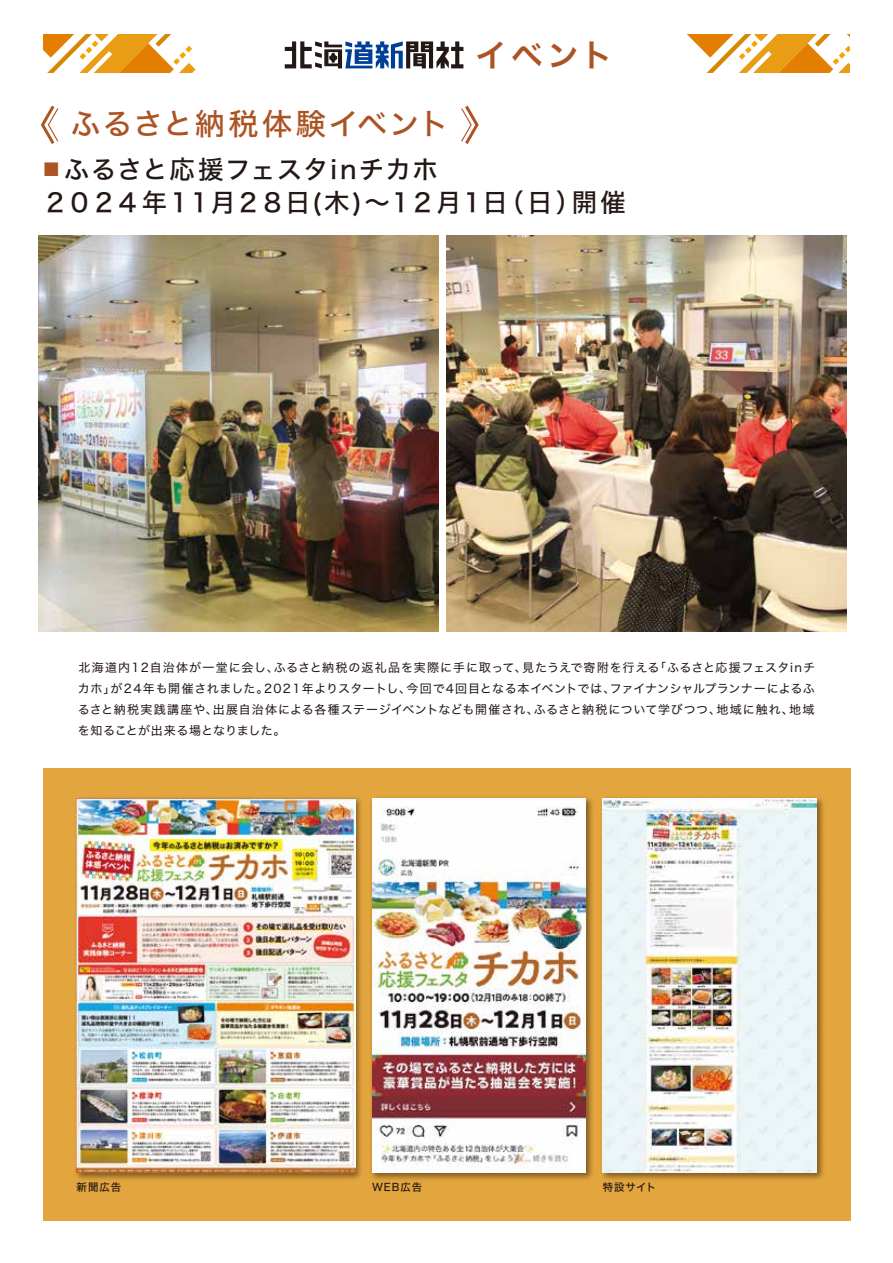
<style>
.page{position:relative;width:893px;height:1263px;background:#fff}
.page>*{position:absolute;margin:0;border:0;box-sizing:border-box;transform-origin:0 0}
.t1{font:31.5px "Hiragino Sans W6";color:#ac5323}
.t2{font:30px "Hiragino Sans W5";letter-spacing:.065em;color:#ac5323}
.t3{font:25.5px/33.3px "Hiragino Sans W5";letter-spacing:.03em;color:#231815}
.t4{font:12px/21px "Hiragino Sans W4";letter-spacing:.045em;color:#231815;text-align:justify}
.t5{font:10.5px "Hiragino Sans W5";letter-spacing:.09em;color:#231815}
.s1{font-size:17.85px;color:#ac5323}
.s2{color:#221815}
</style>
<div class="page">
<svg style="left:40px;top:105px;width:19px;height:39px"></svg>
<svg style="left:461px;top:105px;width:18px;height:39px"></svg>
<svg style="left:285px;top:41px;width:178px;height:27px"></svg>
<svg style="left:43px;top:34px;width:153px;height:38px"></svg>
<svg style="left:687px;top:34px;width:162px;height:38px"></svg>
<div style="left:43px;top:768px;width:807px;height:452px;background:#e3a63f"></div>
<img style="left:39px;top:235px;width:399px;height:396px">
<img style="left:447px;top:235px;width:400px;height:396px">
<img style="left:76px;top:797px;width:286px;height:383px">
<img style="left:77px;top:798px;width:278px;height:375px">
<img style="left:371px;top:797px;width:222px;height:383px">
<img style="left:372px;top:798px;width:214px;height:375px">
<img style="left:602px;top:797px;width:222px;height:383px">
<img style="left:603px;top:798px;width:214px;height:375px">
<h2 class="t2" style="left:71px;top:96px;width:380px">ふるさと納税体験イベント</h2>
<h1 class="t1" style="left:475px;top:26px;width:139px">イベント</h1>
<h3 class="t3" style="left:43px;top:151px;width:585px"><span class="s1">■</span> <span class="s2">ふるさと応援フェスタinチカホ<br></span>２０２４年１１月２８日(木)～１２月１日（日）開催</h3>
<p class="t4" style="left:78px;top:656px;width:739px">北海道内12自治体が一堂に会し、ふるさと納税の返礼品を実際に手に取って、見たうえで寄附を行える「ふるさと応援フェスタinチカホ」が24年も開催されました。2021年よりスタートし、今回で4回目となる本イベントでは、ファイナンシャルプランナーによるふるさと納税実践講座や、出展自治体による各種ステージイベントなども開催され、ふるさと納税について学びつつ、地域に触れ、地域を知ることが出来る場となりました。</p>
<p class="t5" style="left:77px;top:1177px;width:46px">新聞広告</p>
<p class="t5" style="left:372px;top:1177px;width:52px">WEB広告</p>
<p class="t5" style="left:603px;top:1177px;width:55px">特設サイト</p>
</div>
